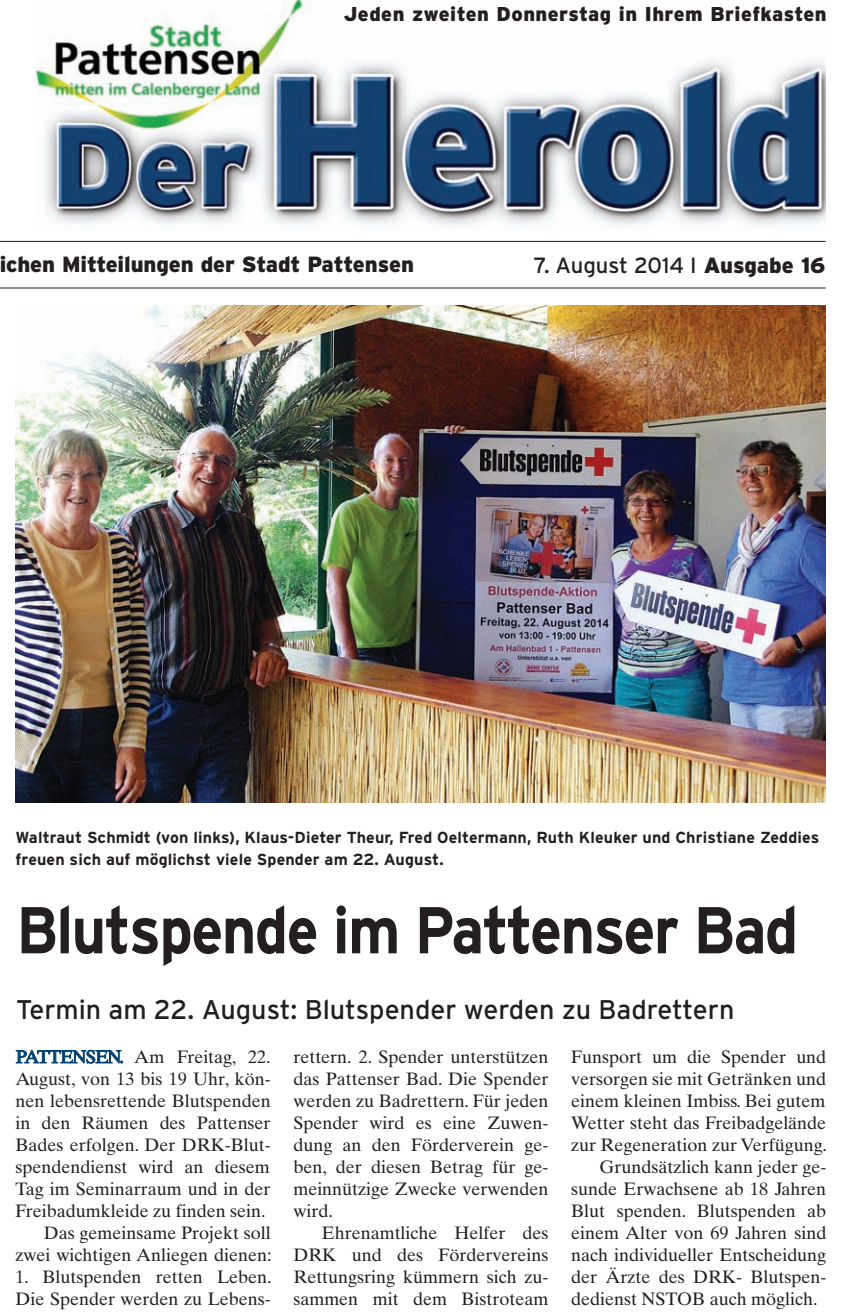
<style>
.page{position:relative;width:857px;height:1316px;background:#fff}
.page>*{position:absolute;margin:0;border:0;box-sizing:border-box;transform-origin:0 0}
.t1{font:700 66px "Interstate";letter-spacing:-.025em;color:#231f20;scale:.9 1}
.t2{font:27px "Interstate";color:#231f20}
.t3{font:900 22px "Interstate";letter-spacing:-.005em;color:#231f20}
.t4{font:22px "Interstate";color:#231f20}
.t5{font:900 20px "Interstate";letter-spacing:.025em;color:#231f20}
.t6{font:18px/22px "Times Ten LT";color:#231f20}
.t7{font:18px "Times Ten LT";letter-spacing:-.03em;color:#231f20}
.t8{font:700 16px/22px "Interstate";letter-spacing:.01em;color:#231f20}
.s1{font-weight:900}
.s2{color:#004071}
</style>
<div class="page">
<img style="left:0;top:0;width:826px;height:803px">
<p class="t5" style="left:344px;top:2px;width:484px">Jeden zweiten Donnerstag in Ihrem Briefkasten</p>
<p class="t3" style="left:-1px;top:252px;width:416px">ichen Mitteilungen der Stadt Pattensen</p>
<p class="t4" style="left:534px;top:252px;width:293px">7. August 2014 I <span class="s1">Ausgabe 16</span></p>
<p class="t8" style="left:16px;top:827px;width:805px">Waltraut Schmidt (von links), Klaus-Dieter Theur, Fred Oeltermann, Ruth Kleuker und Christiane Zeddies freuen sich auf möglichst viele Spender am 22. August.</p>
<p class="t1" style="left:16px;top:892px;width:870px">Blutspende im Pattenser Bad</p>
<p class="t2" style="left:16px;top:994px;width:720px">Termin am 22. August: Blutspender werden zu Badrettern</p>
<p class="t7" style="left:16px;top:1050px;width:256px"><span class="s2">PATTENSEN.</span> Am Freitag, 22.</p>
<p class="t6" style="left:16px;top:1070px;width:257px">August, von 13 bis 19 Uhr, kön-</p>
<p class="t6" style="left:16px;top:1092px;width:257px">nen lebensrettende Blutspenden</p>
<p class="t6" style="left:16px;top:1114px;width:257px">in den Räumen des Pattenser</p>
<p class="t6" style="left:16px;top:1136px;width:257px">Bades erfolgen. Der DRK-Blut-</p>
<p class="t6" style="left:16px;top:1158px;width:256px">spendendienst wird an diesem</p>
<p class="t6" style="left:16px;top:1180px;width:257px">Tag im Seminarraum und in der</p>
<p class="t6" style="left:16px;top:1202px;width:252px">Freibadumkleide zu finden sein.</p>
<p class="t6" style="left:44px;top:1224px;width:228px">Das gemeinsame Projekt soll</p>
<p class="t6" style="left:16px;top:1246px;width:258px">zwei wichtigen Anliegen dienen:</p>
<p class="t6" style="left:16px;top:1268px;width:258px">1. Blutspenden retten Leben.<br>Die Spender werden zu Lebens-</p>
<p class="t6" style="left:293px;top:1048px;width:257px">rettern. 2. Spender unterstützen</p>
<p class="t6" style="left:293px;top:1070px;width:257px">das Pattenser Bad. Die Spender</p>
<p class="t6" style="left:293px;top:1092px;width:257px">werden zu Badrettern. Für jeden</p>
<p class="t6" style="left:293px;top:1114px;width:257px">Spender wird es eine Zuwen-</p>
<p class="t6" style="left:293px;top:1136px;width:257px">dung an den Förderverein ge-</p>
<p class="t6" style="left:293px;top:1158px;width:257px">ben, der diesen Betrag für ge-</p>
<p class="t6" style="left:293px;top:1180px;width:257px">meinnützige Zwecke verwenden</p>
<p class="t6" style="left:293px;top:1202px;width:41px">wird.</p>
<p class="t6" style="left:322px;top:1224px;width:228px">Ehrenamtliche Helfer des</p>
<p class="t6" style="left:293px;top:1246px;width:257px">DRK und des Fördervereins</p>
<p class="t6" style="left:293px;top:1268px;width:257px">Rettungsring kümmern sich zu-</p>
<p class="t6" style="left:293px;top:1290px;width:257px">sammen mit dem Bistroteam</p>
<p class="t6" style="left:571px;top:1048px;width:257px">Funsport um die Spender und</p>
<p class="t6" style="left:571px;top:1070px;width:257px">versorgen sie mit Getränken und</p>
<p class="t6" style="left:571px;top:1092px;width:256px">einem kleinen Imbiss. Bei gutem</p>
<p class="t6" style="left:571px;top:1114px;width:257px">Wetter steht das Freibadgelände</p>
<p class="t6" style="left:571px;top:1136px;width:257px">zur Regeneration zur Verfügung.</p>
<p class="t6" style="left:599px;top:1158px;width:228px">Grundsätzlich kann jeder ge-</p>
<p class="t6" style="left:571px;top:1180px;width:257px">sunde Erwachsene ab 18 Jahren</p>
<p class="t6" style="left:571px;top:1202px;width:257px">Blut spenden. Blutspenden ab</p>
<p class="t6" style="left:571px;top:1224px;width:257px">einem Alter von 69 Jahren sind</p>
<p class="t6" style="left:571px;top:1246px;width:257px">nach individueller Entscheidung</p>
<p class="t6" style="left:571px;top:1268px;width:257px">der Ärzte des DRK- Blutspen-</p>
<p class="t6" style="left:571px;top:1290px;width:248px">dedienst NSTOB auch möglich.</p>
</div>
